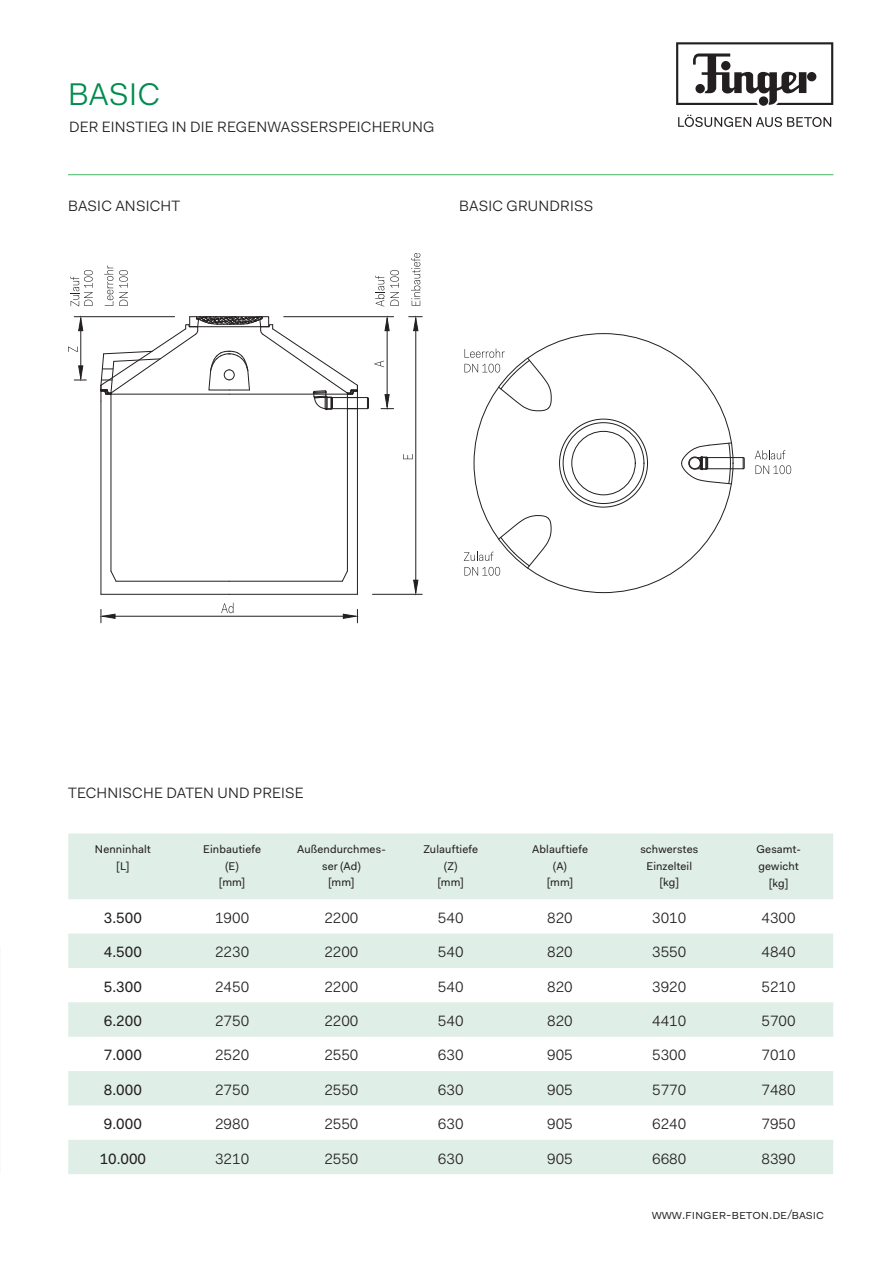
<style>
.page{position:relative;width:893px;height:1263px;background:#fff}
.page>*{position:absolute;margin:0;border:0;box-sizing:border-box;transform-origin:0 0}
.Headline_2{font:31.5px "Fakt Blond";letter-spacing:.005em;color:#008c4e}
.Grundtext{font:15px "Fakt Blond";color:#231f20}
.Subline{font:15px "Fakt Blond";letter-spacing:.01em;color:#231f20}
.Grundtext-2{font:15px "Fakt";color:#231f20}
.Headline_3{font:15px "Fakt Blond";letter-spacing:.01em;color:#231f20}
.Copytext{font:13.5px "Fakt Blond";letter-spacing:-.005em;color:#231f20}
.Kopfzeile{font:11.25px/16.5px "Fakt";letter-spacing:.015em;color:#231f20;text-align:center}
</style>
<div class="page">
<svg style="left:676px;top:42px;width:157px;height:63px"></svg>
<svg style="left:678px;top:115px;width:153px;height:12px"></svg>
<hr style="left:68px;top:174px;width:765px;height:1px;background:#45b861">
<svg style="left:68px;top:833px;width:765px;height:341px;fill:#dfeee6"></svg>
<hr style="left:111px;top:394px;width:1px;height:177px;background:#231f20">
<svg style="left:110px;top:570px;width:7px;height:12px"></svg>
<hr style="left:229px;top:594px;width:128px;height:1px;background:#231f20">
<hr style="left:347px;top:394px;width:1px;height:177px;background:#231f20">
<svg style="left:342px;top:570px;width:6px;height:12px"></svg>
<hr style="left:101px;top:594px;width:128px;height:1px;background:#231f20">
<hr style="left:116px;top:581px;width:113px;height:1px;background:#231f20">
<hr style="left:101px;top:401px;width:1px;height:193px;background:#231f20">
<hr style="left:229px;top:581px;width:113px;height:1px;background:#231f20">
<hr style="left:357px;top:406px;width:1px;height:188px;background:#231f20">
<hr style="left:74px;top:316px;width:101px;height:1px;background:#231f20">
<hr style="left:81px;top:329px;width:1px;height:38px;background:#231f20">
<svg style="left:78px;top:315px;width:5px;height:16px"></svg>
<svg style="left:74px;top:365px;width:12px;height:16px"></svg>
<svg style="left:68px;top:347px;width:10px;height:5px"></svg>
<svg style="left:104px;top:265px;width:9px;height:41px"></svg>
<svg style="left:119px;top:270px;width:9px;height:36px"></svg>
<hr style="left:114px;top:616px;width:231px;height:1px;background:#231f20">
<svg style="left:100px;top:609px;width:16px;height:14px"></svg>
<svg style="left:343px;top:609px;width:16px;height:14px"></svg>
<svg style="left:221px;top:603px;width:12px;height:10px"></svg>
<svg style="left:100px;top:315px;width:294px;height:95px"></svg>
<svg style="left:375px;top:276px;width:9px;height:31px"></svg>
<svg style="left:390px;top:270px;width:9px;height:36px"></svg>
<hr style="left:372px;top:594px;width:50px;height:1px;background:#231f20">
<hr style="left:415px;top:329px;width:1px;height:253px;background:#231f20">
<svg style="left:409px;top:315px;width:13px;height:16px"></svg>
<svg style="left:413px;top:580px;width:5px;height:15px"></svg>
<svg style="left:403px;top:454px;width:10px;height:5px"></svg>
<svg style="left:411px;top:253px;width:9px;height:53px"></svg>
<div style="left:572px;top:431px;width:63px;height:64px;border:1px solid #231f20;border-radius:50%"></div>
<div style="left:563px;top:422px;width:81px;height:82px;border:1px solid #231f20;border-radius:50%"></div>
<svg style="left:755px;top:450px;width:30px;height:9px"></svg>
<svg style="left:755px;top:465px;width:36px;height:9px"></svg>
<svg style="left:464px;top:515px;width:87px;height:61px"></svg>
<svg style="left:464px;top:349px;width:88px;height:62px"></svg>
<svg style="left:681px;top:442px;width:64px;height:42px"></svg>
<div style="left:689px;top:457px;width:12px;height:12px;border:1px solid #231f20;border-radius:50%"></div>
<div style="left:688px;top:457px;width:13px;height:12px;border:1px solid #231f20;border-radius:50%"></div>
<svg style="left:70px;top:270px;width:23px;height:36px"></svg>
<p class="Headline_2" style="left:68px;top:73px;width:93px">BASIC</p>
<p class="Headline_3" style="left:69px;top:117px;width:367px">DER EINSTIEG IN DIE REGENWASSERSPEICHERUNG</p>
<p class="Subline" style="left:68px;top:195px;width:114px">BASIC ANSICHT</p>
<p class="Subline" style="left:459px;top:195px;width:136px">BASIC GRUNDRISS</p>
<p class="Subline" style="left:68px;top:782px;width:237px">TECHNISCHE DATEN UND PREISE</p>
<p class="Kopfzeile" style="left:95px;top:841px;width:57px">Nenninhalt</p>
<p class="Kopfzeile" style="left:116px;top:858px;width:15px">[L]</p>
<p class="Kopfzeile" style="left:203px;top:841px;width:59px">Einbautiefe (E)</p>
<p class="Kopfzeile" style="left:219px;top:874px;width:28px">[mm]</p>
<p class="Kopfzeile" style="left:297px;top:841px;width:90px">Außendurchmes&shy;ser (Ad)</p>
<p class="Kopfzeile" style="left:328px;top:874px;width:28px">[mm]</p>
<p class="Kopfzeile" style="left:423px;top:841px;width:56px">Zulauftiefe (Z)</p>
<p class="Kopfzeile" style="left:438px;top:874px;width:28px">[mm]</p>
<p class="Kopfzeile" style="left:532px;top:841px;width:57px">Ablauftiefe (A)</p>
<p class="Kopfzeile" style="left:547px;top:874px;width:28px">[mm]</p>
<p class="Kopfzeile" style="left:640px;top:841px;width:59px">schwerstes<br>Einzelteil</p>
<p class="Kopfzeile" style="left:659px;top:874px;width:21px">[kg]</p>
<p class="Kopfzeile" style="left:756px;top:841px;width:46px;text-align:left">Gesamt&shy;gewicht</p>
<p class="Kopfzeile" style="left:769px;top:874px;width:21px">[kg]</p>
<p class="Grundtext-2" style="left:104px;top:908px;width:39px">3.500</p>
<p class="Grundtext" style="left:215px;top:908px;width:36px">1900</p>
<p class="Grundtext" style="left:324px;top:908px;width:36px">2200</p>
<p class="Grundtext" style="left:438px;top:908px;width:27px">540</p>
<p class="Grundtext" style="left:547px;top:908px;width:27px">820</p>
<p class="Grundtext" style="left:652px;top:908px;width:36px">3010</p>
<p class="Grundtext" style="left:761px;top:908px;width:36px">4300</p>
<p class="Grundtext-2" style="left:104px;top:942px;width:39px">4.500</p>
<p class="Grundtext" style="left:215px;top:942px;width:36px">2230</p>
<p class="Grundtext" style="left:324px;top:942px;width:36px">2200</p>
<p class="Grundtext" style="left:438px;top:942px;width:27px">540</p>
<p class="Grundtext" style="left:547px;top:942px;width:27px">820</p>
<p class="Grundtext" style="left:652px;top:942px;width:36px">3550</p>
<p class="Grundtext" style="left:761px;top:942px;width:36px">4840</p>
<p class="Grundtext-2" style="left:104px;top:976px;width:39px">5.300</p>
<p class="Grundtext" style="left:215px;top:976px;width:36px">2450</p>
<p class="Grundtext" style="left:324px;top:976px;width:36px">2200</p>
<p class="Grundtext" style="left:438px;top:976px;width:27px">540</p>
<p class="Grundtext" style="left:547px;top:976px;width:27px">820</p>
<p class="Grundtext" style="left:652px;top:976px;width:36px">3920</p>
<p class="Grundtext" style="left:761px;top:976px;width:36px">5210</p>
<p class="Grundtext-2" style="left:104px;top:1011px;width:39px">6.200</p>
<p class="Grundtext" style="left:215px;top:1011px;width:36px">2750</p>
<p class="Grundtext" style="left:324px;top:1011px;width:36px">2200</p>
<p class="Grundtext" style="left:438px;top:1011px;width:27px">540</p>
<p class="Grundtext" style="left:547px;top:1011px;width:27px">820</p>
<p class="Grundtext" style="left:652px;top:1011px;width:36px">4410</p>
<p class="Grundtext" style="left:761px;top:1011px;width:36px">5700</p>
<p class="Grundtext-2" style="left:104px;top:1045px;width:39px">7.000</p>
<p class="Grundtext" style="left:215px;top:1045px;width:36px">2520</p>
<p class="Grundtext" style="left:324px;top:1045px;width:36px">2550</p>
<p class="Grundtext" style="left:438px;top:1045px;width:27px">630</p>
<p class="Grundtext" style="left:547px;top:1045px;width:27px">905</p>
<p class="Grundtext" style="left:652px;top:1045px;width:36px">5300</p>
<p class="Grundtext" style="left:761px;top:1045px;width:36px">7010</p>
<p class="Grundtext-2" style="left:104px;top:1080px;width:39px">8.000</p>
<p class="Grundtext" style="left:215px;top:1080px;width:36px">2750</p>
<p class="Grundtext" style="left:324px;top:1080px;width:36px">2550</p>
<p class="Grundtext" style="left:438px;top:1080px;width:27px">630</p>
<p class="Grundtext" style="left:547px;top:1080px;width:27px">905</p>
<p class="Grundtext" style="left:652px;top:1080px;width:36px">5770</p>
<p class="Grundtext" style="left:761px;top:1080px;width:36px">7480</p>
<p class="Grundtext-2" style="left:104px;top:1114px;width:39px">9.000</p>
<p class="Grundtext" style="left:215px;top:1114px;width:36px">2980</p>
<p class="Grundtext" style="left:324px;top:1114px;width:36px">2550</p>
<p class="Grundtext" style="left:438px;top:1114px;width:27px">630</p>
<p class="Grundtext" style="left:547px;top:1114px;width:27px">905</p>
<p class="Grundtext" style="left:652px;top:1114px;width:36px">6240</p>
<p class="Grundtext" style="left:761px;top:1114px;width:36px">7950</p>
<p class="Grundtext-2" style="left:100px;top:1148px;width:48px">10.000</p>
<p class="Grundtext" style="left:215px;top:1148px;width:36px">3210</p>
<p class="Grundtext" style="left:324px;top:1148px;width:36px">2550</p>
<p class="Grundtext" style="left:438px;top:1148px;width:27px">630</p>
<p class="Grundtext" style="left:547px;top:1148px;width:27px">905</p>
<p class="Grundtext" style="left:652px;top:1148px;width:36px">6680</p>
<p class="Grundtext" style="left:761px;top:1148px;width:36px">8390</p>
<p class="Copytext" style="left:652px;top:1205px;width:174px">www.finger-beton.de/basic</p>
</div>
